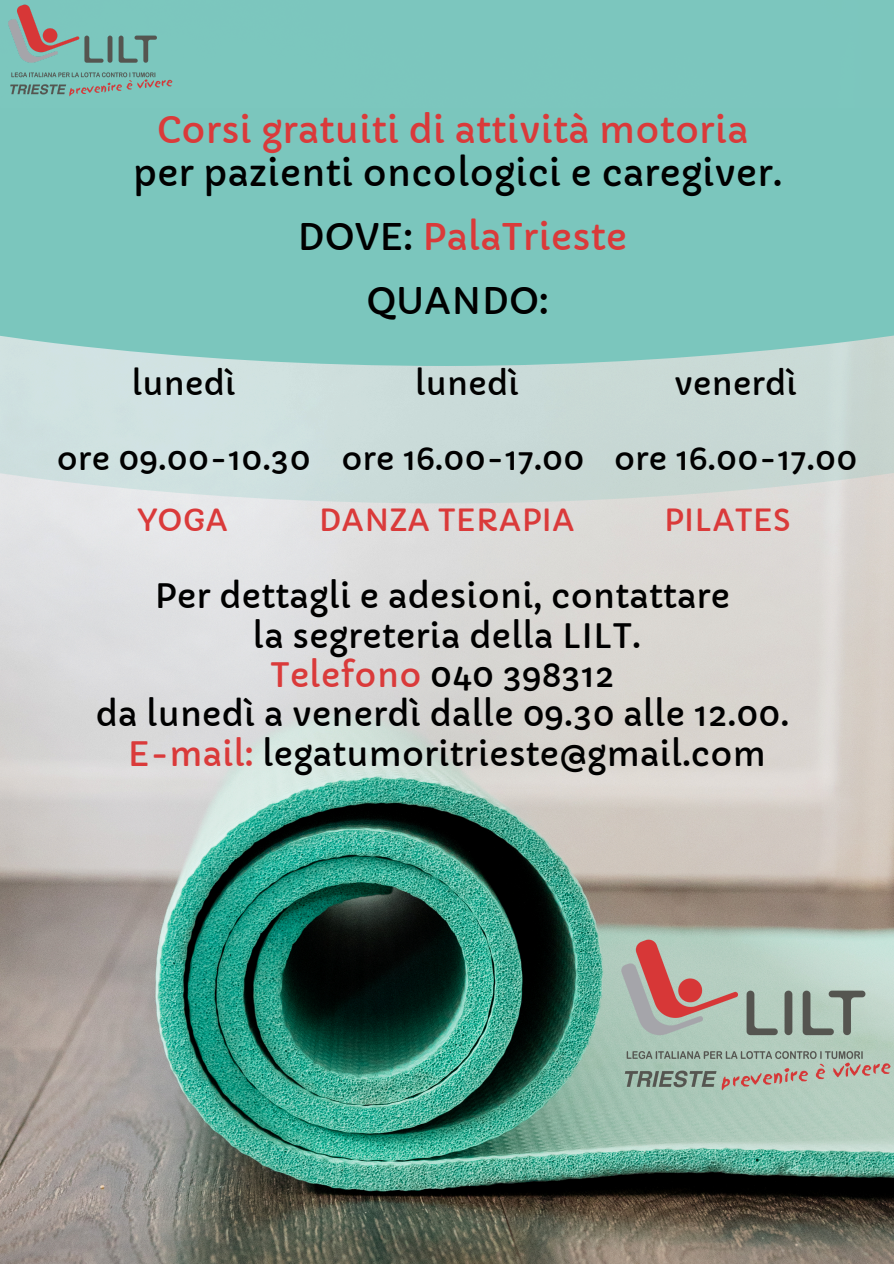
<style>
.page{position:relative;width:894px;height:1264px;background:#fff}
.page>*{position:absolute;margin:0;border:0;box-sizing:border-box;transform-origin:0 0}
.t1{font:36px/42.8px "Capriola";letter-spacing:.01em;color:#000;text-align:center}
.t2{font:36px "Capriola";letter-spacing:.01em;color:#da3a3a}
.t3{font:33px/39.3px "Capriola";letter-spacing:.01em;color:#000;text-align:center}
.t4{font:31.5px "Capriola";letter-spacing:.01em;color:#000}
.t5{font:30px "Capriola";letter-spacing:.01em;color:#da3a3a}
.s1{color:#da3a3a}
.s2{color:#000}
</style>
<div class="page">
<img style="left:0;top:503px;width:893px;height:760px">
<div style="left:0;top:0;width:893px;height:366px;background:#79c6bd"></div>
<svg style="left:0;top:335px;width:893px;height:168px;background:#c2d9d6"></svg>
<img style="left:613px;top:932px;width:280px;height:198px">
<img style="left:8px;top:4px;width:165px;height:93px">
<h3 class="t1" style="left:133px;top:109px;width:650px"><span class="s1">Corsi gratuiti di attività motoria </span>per pazienti oncologici e caregiver.</h3>
<h3 class="t2" style="left:297px;top:215px;width:331px"><span class="s2">DOVE:</span> PalaTrieste</h3>
<h3 class="t1" style="left:366px;top:280px;width:183px">QUANDO:</h3>
<p class="t4" style="left:132px;top:364px;width:105px">lunedì</p>
<p class="t4" style="left:415px;top:364px;width:105px">lunedì</p>
<h1 class="t4" style="left:674px;top:364px;width:124px">venerdì</h1>
<p class="t4" style="left:57px;top:439px;width:255px">ore 09.00-10.30</p>
<p class="t5" style="left:137px;top:501px;width:92px">YOGA</p>
<p class="t4" style="left:341px;top:439px;width:244px">ore 16.00-17.00</p>
<p class="t4" style="left:614px;top:439px;width:244px">ore 16.00-17.00</p>
<h2 class="t5" style="left:319px;top:501px;width:257px">DANZA TERAPIA</h2>
<h2 class="t5" style="left:663px;top:501px;width:128px">PILATES</h2>
<h2 class="t3" style="left:96px;top:577px;width:694px">Per dettagli e adesioni, contattare<br>la segreteria della LILT.<br><span class="s1">Telefono</span> 040 398312<br>da lunedì a venerdì dalle 09.30 alle 12.00.<br><span class="s1">E-mail:</span> legatumoritrieste@gmail.com</h2>
</div>
